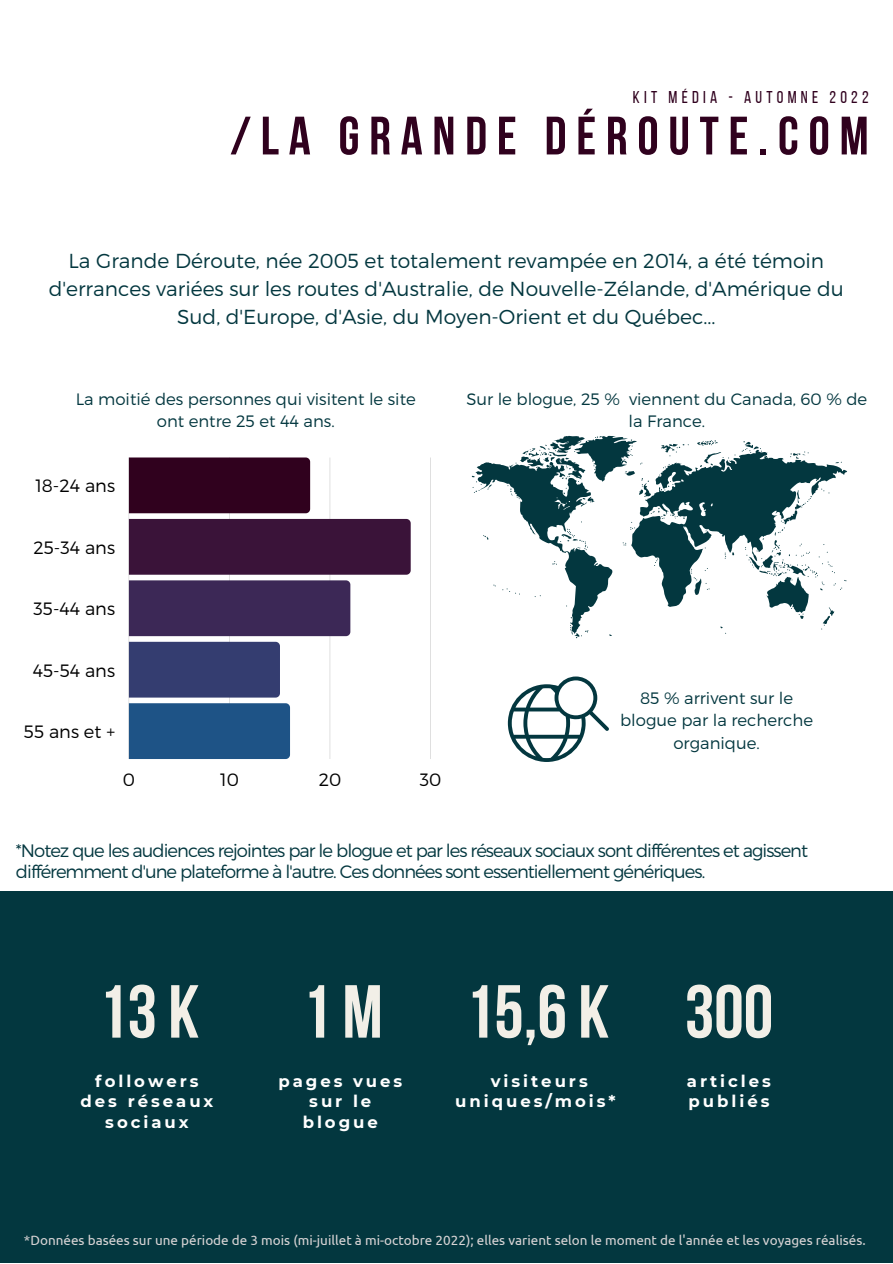
<style>
.page{position:relative;width:893px;height:1264px;background:#fff}
.page>*{position:absolute;margin:0;border:0;box-sizing:border-box;transform-origin:0 0}
.t1{font:700 75px "Bebas Neue";letter-spacing:-.005em;color:#f2efe7}
.t2{font:700 54px "Bebas Neue";letter-spacing:.18em;color:#30011e}
.t3{font:300 20.25px/28px "Montserrat";color:#03373f;text-align:center}
.t4{font:300 18px/21.3px "Montserrat";letter-spacing:-.055em;color:#03373f}
.t5{font:300 17.85px "Montserrat";color:#000}
.t6{font:17.1px "Bebas Neue";letter-spacing:.25em;color:#30011e}
.t7{font:300 16.5px/22.5px "Montserrat";color:#03373f;text-align:center}
.t8{font:700 16.5px/20.2px "Montserrat";letter-spacing:.18em;color:#fff;text-align:center}
.t9{font:13.5px "Ubuntu";color:#d8d4d5}
</style>
<div class="page">
<hr style="left:129px;top:457px;width:1px;height:302px;background:#000">
<hr style="left:229px;top:457px;width:1px;height:302px;background:#000">
<hr style="left:329px;top:457px;width:1px;height:302px;background:#000">
<hr style="left:430px;top:457px;width:1px;height:302px;background:#000">
<div style="left:129px;top:457px;width:181px;height:56px;background:#30011e"></div>
<div style="left:129px;top:519px;width:281px;height:55px;background:#3a1339"></div>
<svg style="left:129px;top:580px;width:221px;height:117px"></svg>
<div style="left:129px;top:703px;width:161px;height:56px;background:#1e5386"></div>
<svg style="left:471px;top:436px;width:376px;height:202px"></svg>
<svg style="left:508px;top:676px;width:101px;height:86px"></svg>
<div style="left:0;top:890px;width:892px;height:372px;background:#03373f"></div>
<p class="t6" style="left:633px;top:90px;width:237px">kit média - AUTOMNE 2022</p>
<h2 class="t2" style="left:230px;top:114px;width:639px">/LA GRANDE DÉROUTE.COM</h2>
<p class="t3" style="left:49px;top:245px;width:796px">La Grande Déroute, née 2005 et totalement revampée en 2014, a été témoin d'errances variées sur les routes d'Australie, de Nouvelle-Zélande, d'Amérique du<br>Sud, d'Europe, d'Asie, du Moyen-Orient et du Québec...</p>
<p class="t7" style="left:76px;top:387px;width:341px">La moitié des personnes qui visitent le site ont entre 25 et 44 ans.</p>
<p class="t5" style="left:35px;top:474px;width:81px">18-24 ans</p>
<p class="t5" style="left:33px;top:535px;width:83px">25-34 ans</p>
<p class="t5" style="left:34px;top:597px;width:83px">35-44 ans</p>
<p class="t5" style="left:33px;top:658px;width:84px">45-54 ans</p>
<p class="t5" style="left:24px;top:720px;width:93px">55 ans et +</p>
<p class="t5" style="left:123px;top:767px;width:14px">0</p>
<p class="t5" style="left:220px;top:767px;width:20px">10</p>
<p class="t5" style="left:319px;top:767px;width:24px">20</p>
<p class="t5" style="left:420px;top:767px;width:23px">30</p>
<p class="t7" style="left:466px;top:387px;width:402px">Sur le blogue, 25 % viennent du Canada, 60 % de la France.</p>
<p class="t7" style="left:620px;top:685px;width:194px">85 % arrivent sur le blogue par la recherche organique.</p>
<p class="t4" style="left:16px;top:838px;width:793px">*Notez que les audiences rejointes par le blogue et par les réseaux sociaux sont différentes et agissent différemment d'une plateforme à l'autre. Ces données sont essentiellement génériques.</p>
<h1 class="t1" style="left:98px;top:981px;width:103px">13K</h1>
<h1 class="t1" style="left:301px;top:981px;width:473px">1 M 15,6 K 300</h1>
<p class="t8" style="left:81px;top:1070px;width:134px">followers des réseaux sociaux</p>
<p class="t8" style="left:278px;top:1070px;width:125px">pages vues sur le blogue</p>
<p class="t8" style="left:455px;top:1070px;width:162px">visiteurs uniques/mois*</p>
<p class="t8" style="left:687px;top:1070px;width:86px;text-align:left">articles publiés</p>
<p class="t9" style="left:24px;top:1231px;width:843px">*Données basées sur une période de 3 mois (mi-juillet à mi-octobre 2022); elles varient selon le moment de l'année et les voyages réalisés.</p>
</div>
